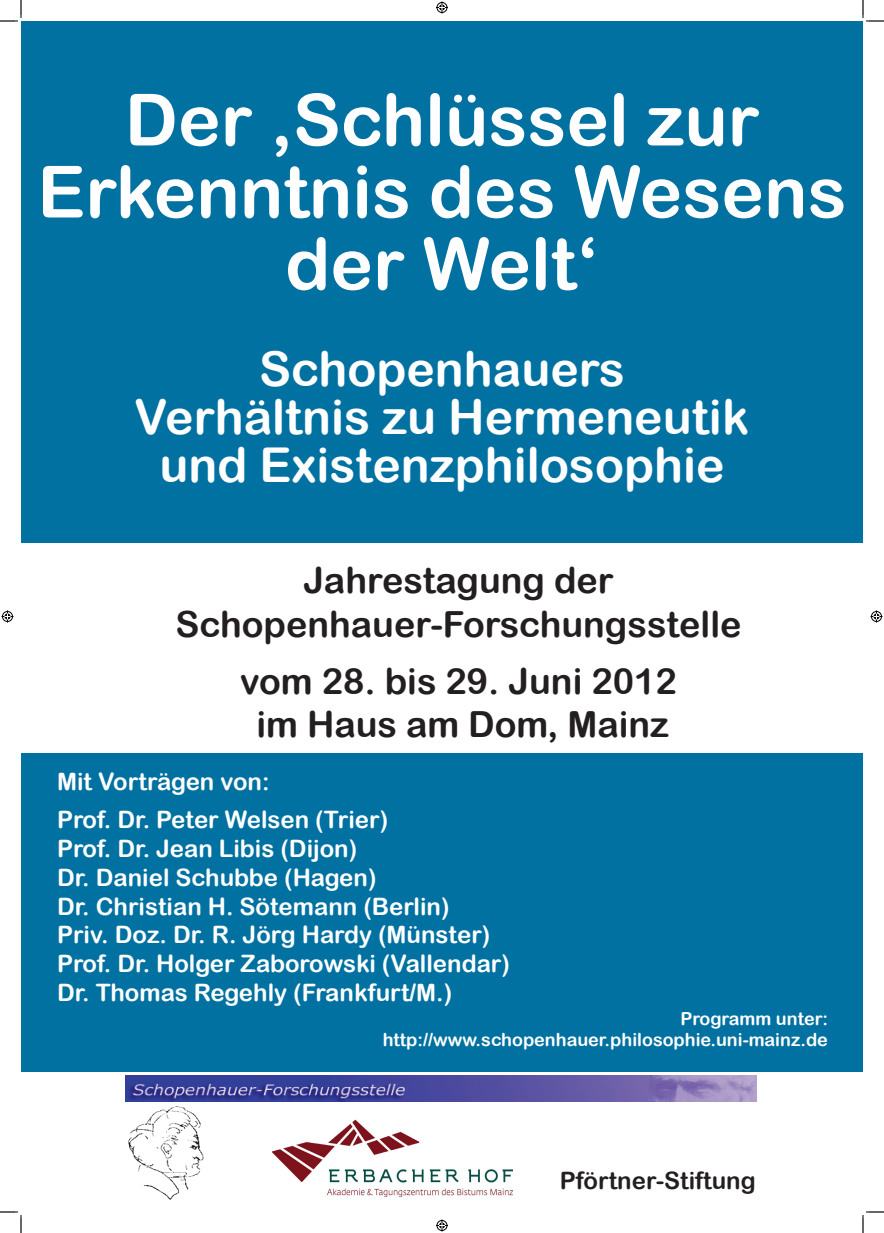
<style>
.page{position:relative;width:884px;height:1233px;background:#fff}
.page>*{position:absolute;margin:0;border:0;box-sizing:border-box;transform-origin:0 0}
.t1{font:72px/72px "Arial Rounded MT Bold";color:#fff;text-align:center}
.t2{font:48px/48px "Arial Rounded MT Bold";color:#fff;text-align:center}
.t3{font:36px/43.2px "Arial Rounded MT Bold";color:#231f20;text-align:center}
.t4{font:24px/28.8px "Arial Rounded MT Bold";color:#fff}
.t5{font:24px "Arial Rounded MT Bold";color:#231f20}
.t6{font:18px/21.6px "Arial Rounded MT Bold";color:#fff;text-align:right}
</style>
<div class="page">
<img style="left:126px;top:1076px;width:630px;height:25px">
<div style="left:21px;top:21px;width:842px;height:522px;background:#0071a1"></div>
<img style="left:128px;top:1106px;width:76px;height:94px">
<div style="left:21px;top:753px;width:842px;height:318px;background:#0071a1"></div>
<img style="left:272px;top:1119px;width:241px;height:79px">
<svg style="left:0;top:0;width:22px;height:22px"></svg>
<svg style="left:0;top:1211px;width:22px;height:22px"></svg>
<svg style="left:862px;top:0;width:22px;height:22px"></svg>
<svg style="left:862px;top:1211px;width:22px;height:22px"></svg>
<svg style="left:436px;top:1px;width:12px;height:12px"></svg>
<svg style="left:436px;top:1219px;width:12px;height:12px"></svg>
<svg style="left:2px;top:610px;width:12px;height:12px"></svg>
<svg style="left:870px;top:610px;width:12px;height:12px"></svg>
<h1 class="t1" style="left:37px;top:83px;width:811px">Der ‚Schlüssel zur<br>Erkenntnis des Wesens der Welt‘</h1>
<h2 class="t2" style="left:135px;top:344px;width:616px">Schopenhauers<br>Verhältnis zu Hermeneutik und Existenzphilosophie</h2>
<h3 class="t3" style="left:176px;top:558px;width:567px">Jahrestagung der<br>Schopenhauer-Forschungsstelle</h3>
<h3 class="t3" style="left:240px;top:659px;width:438px">vom 28. bis 29. Juni 2012 im Haus am Dom, Mainz</h3>
<p class="t4" style="left:57px;top:761px;width:333px;line-height:38.4px">Mit Vorträgen von:<br>Prof. Dr. Peter Welsen (Trier)</p>
<p class="t4" style="left:57px;top:833px;width:454px">Prof. Dr. Jean Libis (Dijon)<br>Dr. Daniel Schubbe (Hagen)<br>Dr. Christian H. Sötemann (Berlin)<br>Priv. Doz. Dr. R. Jörg Hardy (Münster)<br>Prof. Dr. Holger Zaborowski (Vallendar)<br>Dr. Thomas Regehly (Frankfurt/M.)</p>
<p class="t6" style="left:383px;top:1007px;width:447px">Programm unter: http://www.schopenhauer.philosophie.uni-mainz.de</p>
<p class="t5" style="left:560px;top:1166px;width:197px">Pförtner-Stiftung</p>
</div>
